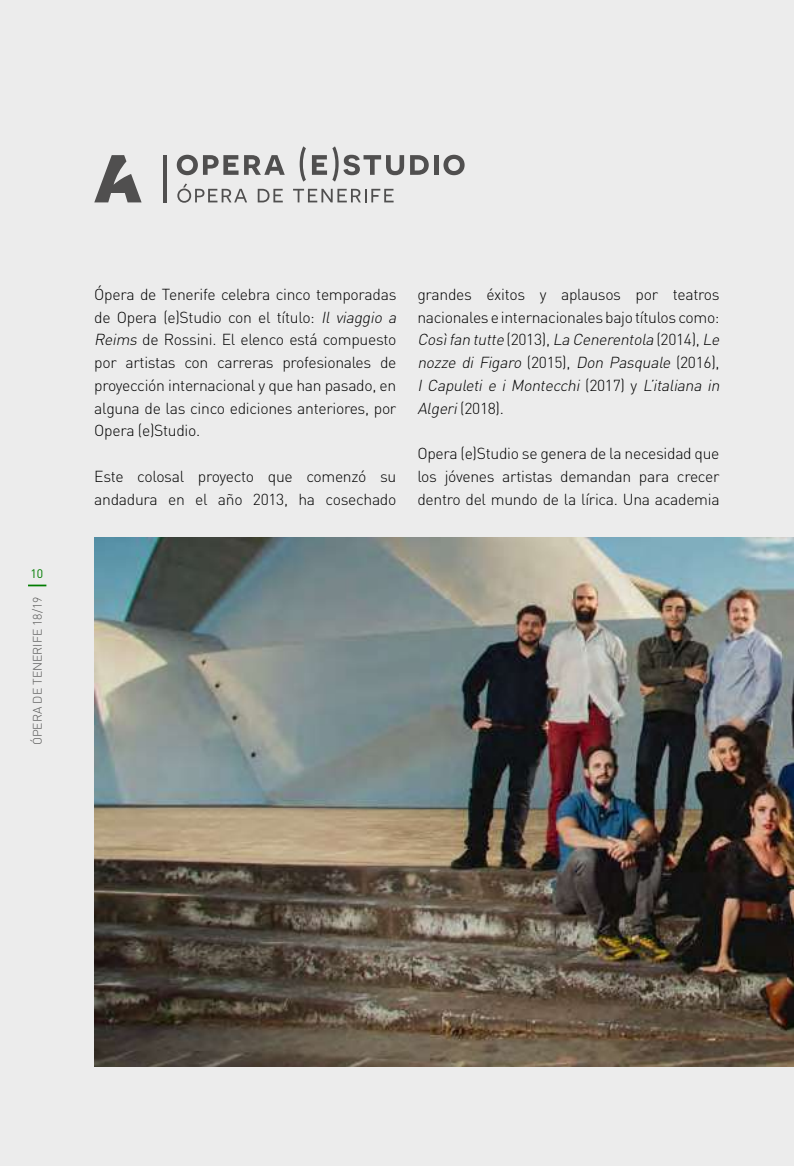
<style>
.page{position:relative;width:794px;height:1166px;background:#ececec}
.page>*{position:absolute;margin:0;border:0;box-sizing:border-box;transform-origin:0 0}
.t1{font:300 15.75px/22.8px "DIN Pro";letter-spacing:-.02em;color:#000}
.t2{font:300 12.25px "DIN Pro";color:#575756}
.t3{font:12.25px "DIN Pro";color:#007c00}
.s1{font-style:italic}
</style>
<div class="page">
<svg style="left:94px;top:155px;width:48px;height:47px"></svg>
<svg style="left:177px;top:155px;width:61px;height:20px"></svg>
<svg style="left:244px;top:155px;width:41px;height:20px"></svg>
<svg style="left:300px;top:146px;width:6px;height:36px"></svg>
<svg style="left:312px;top:146px;width:92px;height:36px"></svg>
<svg style="left:410px;top:155px;width:19px;height:20px"></svg>
<hr style="left:434px;top:155px;width:4px;height:20px;background:#504f4f">
<svg style="left:443px;top:155px;width:21px;height:20px"></svg>
<hr style="left:163px;top:155px;width:4px;height:47px;background:#504f4f">
<svg style="left:177px;top:184px;width:70px;height:19px"></svg>
<svg style="left:258px;top:189px;width:25px;height:13px"></svg>
<svg style="left:293px;top:189px;width:100px;height:13px"></svg>
<img style="left:94px;top:537px;width:700px;height:530px">
<svg style="left:28px;top:584px;width:18px;height:2px"></svg>
<p class="t3" style="left:31px;top:566px;width:14px">10</p>
<p class="t2" style="left:29px;top:745px;width:150px;rotate:-90deg">ÓPERA DE TENERIFE 18/19</p>
<p class="t1" style="left:94px;top:282px;width:307px">Ópera de Tenerife celebra cinco temporadas de Opera (e)Studio con el título: <span class="s1">Il viaggio a Reims</span> de Rossini. El elenco está compuesto por artistas con carreras profesionales de proyección internacional y que han pasado, en alguna de las cinco ediciones anteriores, por Opera (e)Studio.</p>
<p class="t1" style="left:94px;top:464px;width:304px">Este colosal proyecto que comenzó su andadura en el año 2013, ha cosechado</p>
<p class="t1" style="left:417px;top:282px;width:307px">grandes éxitos y aplausos por teatros nacionales e internacionales bajo títulos como:<br><span class="s1">Cosìfan tutte</span> ( 2 0 1 3 ) , <span class="s1">La Cenerentola</span> ( 2 0 1 4 ) , <span class="s1">Le nozze di Figaro</span> ( 2 0 1 5 ) , <span class="s1">Don Pasquale</span> ( 2 0 1 6 ) , <span class="s1">I Capuleti e i Montecchi</span> ( 2 0 1 7 ) y <span class="s1">L’italiana in Algeri</span>(2018).</p>
<p class="t1" style="left:417px;top:441px;width:304px;text-align:justify">Opera (e)Studio se genera de la necesidad que los jóvenes artistas demandan para crecer dentro del mundo de la lírica. Una academia</p>
</div>
